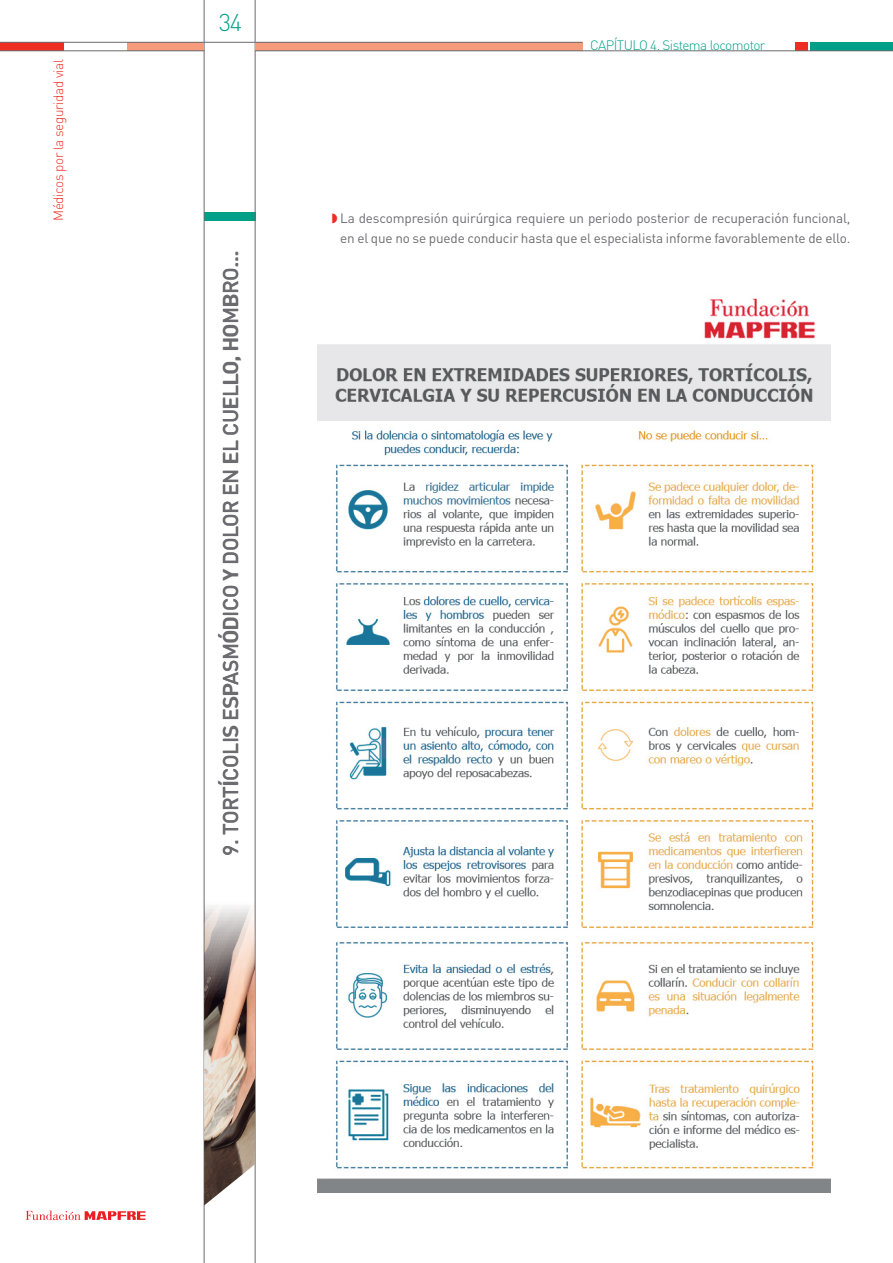
<style>
.page{position:relative;width:893px;height:1263px;background:#fff}
.page>*{position:absolute;margin:0;border:0;box-sizing:border-box;transform-origin:0 0}
.t1{font:300 24px "DI Ng";color:#00a088}
.t2{font:500 21px "DI Ng";letter-spacing:-.02em;color:#6c6b6f}
.t3{font:13.5px/19.5px "DI Ng";letter-spacing:-.01em;color:#6c6b6f;text-align:right}
.t4{font:300 13.5px "DI Ng";letter-spacing:-.04em;color:#00a088}
.t5{font:300 13.5px "DI Ng";letter-spacing:-.03em;color:#ee2e22}
.s1{color:#ee2e22}
</style>
<div class="page">
<div style="left:204px;top:213px;width:51px;height:8px;background:#00a088"></div>
<hr style="left:255px;top:0;width:1px;height:1263px;background:#6c6b6f">
<hr style="left:204px;top:0;width:1px;height:1263px;background:#6c6b6f">
<div style="left:128px;top:43px;width:76px;height:8px;background:#f69b7b"></div>
<div style="left:0;top:43px;width:64px;height:8px;background:#ee2e22"></div>
<hr style="left:0;top:51px;width:204px;height:1px;background:#6c6b6f">
<div style="left:810px;top:43px;width:83px;height:8px;background:#00a088"></div>
<div style="left:795px;top:43px;width:13px;height:8px;background:#ee2e22"></div>
<div style="left:255px;top:43px;width:328px;height:8px;background:#f69b7b"></div>
<hr style="left:0;top:42px;width:583px;height:1px;background:#6c6b6f">
<hr style="left:255px;top:51px;width:638px;height:1px;background:#6c6b6f">
<svg style="left:26px;top:1210px;width:119px;height:10px"></svg>
<img style="left:204px;top:876px;width:51px;height:329px">
<img style="left:318px;top:298px;width:513px;height:895px">
<p class="t5" style="left:50px;top:221px;width:163px;rotate:-90deg">Médicos por la seguridad vial</p>
<h1 class="t1" style="left:219px;top:8px;width:25px">34</h1>
<h2 class="t2" style="left:217px;top:856px;width:607px;rotate:-90deg">9. Tortícolis espasmódico y dolor en el cuello, hombro…</h2>
<p class="t4" style="left:590px;top:37px;width:177px">CAPÍTULO 4. Sistema locomotor</p>
<p class="t3" style="left:332px;top:208px;width:520px"><span class="s1">◗</span> La descompresión quirúrgica requiere un periodo posterior de recuperación funcional, en el que no se puede conducir hasta que el especialista informe favorablemente de ello.</p>
</div>
